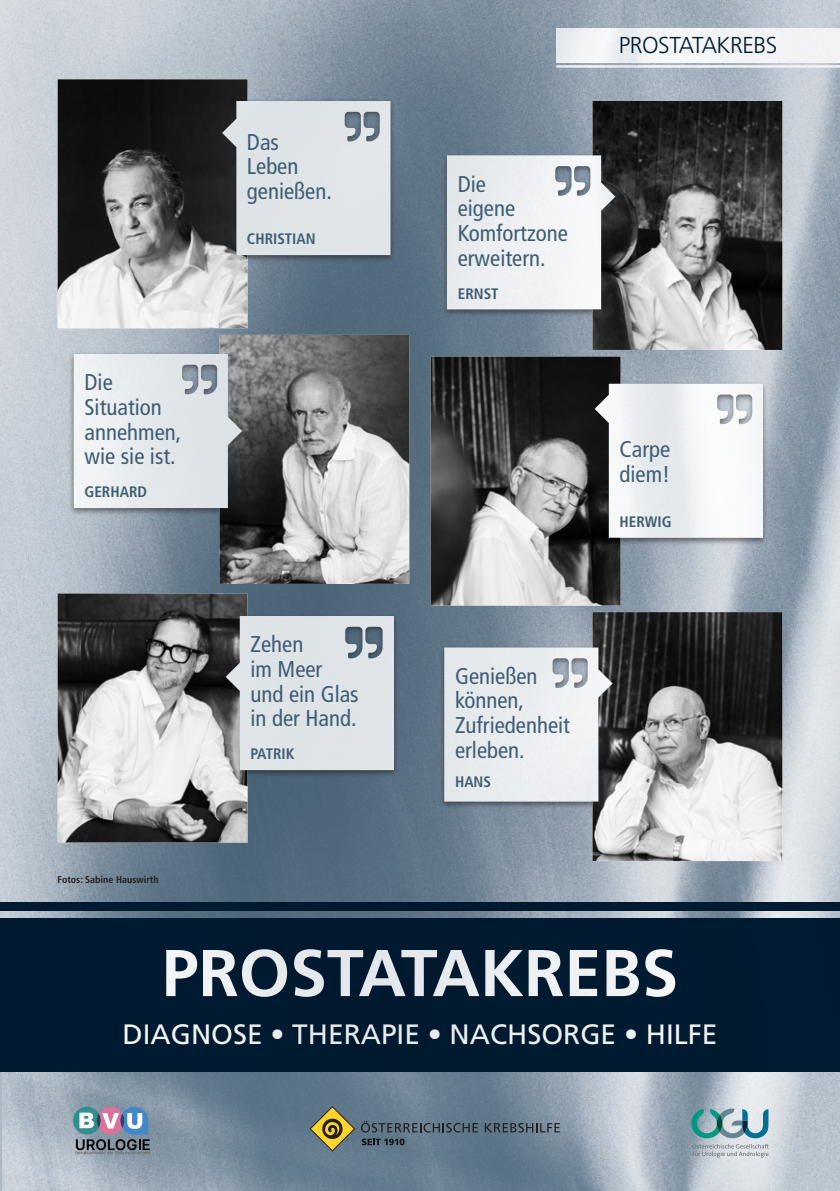
<style>
.page{position:relative;width:840px;height:1191px;background:#fff}
.page>*{position:absolute;margin:0;border:0;box-sizing:border-box;transform-origin:0 0}
.t1{font:700 66px "Frutiger LT Std";color:#fff}
.t2{font:28px "Frutiger LT Std";color:#fff}
.t3{font:300 23px "Frutiger LT Std";letter-spacing:-.02em;color:#001c33}
.t4{font:condensed 22.8px/24.6px "Frutiger LT Std";color:#3f5e73}
.t5{font:700 condensed 15.2px "Frutiger LT Std";color:#3f5e73}
.t6{font:700 condensed 10px "Frutiger LT Std";color:#231f20}
</style>
<div class="page">
<img style="left:2px;top:1071px;width:837px;height:120px">
<hr style="left:0;top:1069px;width:2px;height:122px;background:#aeb9c6">
<img style="left:0;top:0;width:839px;height:1071px">
<svg style="left:691px;top:1108px;width:77px;height:49px;background:#98b7bd"></svg>
<svg style="left:310px;top:1107px;width:45px;height:44px;background:#8c8856"></svg>
<svg style="left:361px;top:1121px;width:116px;height:11px"></svg>
<svg style="left:484px;top:1122px;width:75px;height:10px"></svg>
<svg style="left:361px;top:1138px;width:43px;height:7px"></svg>
<img style="left:592px;top:101px;width:189px;height:249px">
<img style="left:58px;top:79px;width:189px;height:249px">
<img style="left:219px;top:335px;width:190px;height:249px">
<img style="left:430px;top:356px;width:190px;height:249px">
<img style="left:58px;top:593px;width:189px;height:249px">
<img style="left:592px;top:612px;width:189px;height:249px">
<svg style="left:73px;top:1106px;width:77px;height:48px;background:#808ea1"></svg>
<p class="t4" style="left:84px;top:370px;width:98px">Die<br>Situation annehmen, wie sie ist.</p>
<p class="t5" style="left:84px;top:483px;width:64px">GERHARD</p>
<p class="t6" style="left:58px;top:873px;width:102px">Fotos: Sabine Hauswirth</p>
<p class="t4" style="left:247px;top:130px;width:86px">Das<br>Leben genießen.</p>
<p class="t5" style="left:247px;top:230px;width:70px">CHRISTIAN</p>
<p class="t4" style="left:250px;top:632px;width:110px">Zehen<br>im Meer und ein Glas in der Hand.</p>
<p class="t5" style="left:250px;top:745px;width:45px">PATRIK</p>
<p class="t4" style="left:457px;top:171px;width:112px">Die<br>eigene<br>Komfortzone erweitern.</p>
<p class="t5" style="left:457px;top:284px;width:42px">ERNST</p>
<p class="t3" style="left:618px;top:32px;width:160px">PROSTATAKREBS</p>
<p class="t4" style="left:619px;top:437px;width:52px">Carpe diem!</p>
<p class="t5" style="left:619px;top:513px;width:54px">HERWIG</p>
<p class="t4" style="left:455px;top:663px;width:116px">Genießen können,<br>Zufriedenheit erleben.</p>
<p class="t5" style="left:455px;top:773px;width:38px">HANS</p>
<h1 class="t1" style="left:162px;top:934px;width:517px">PROSTATAKREBS</h1>
<p class="t2" style="left:122px;top:1018px;width:596px">DIAGNOSE • THERAPIE • NACHSORGE • HILFE</p>
</div>
